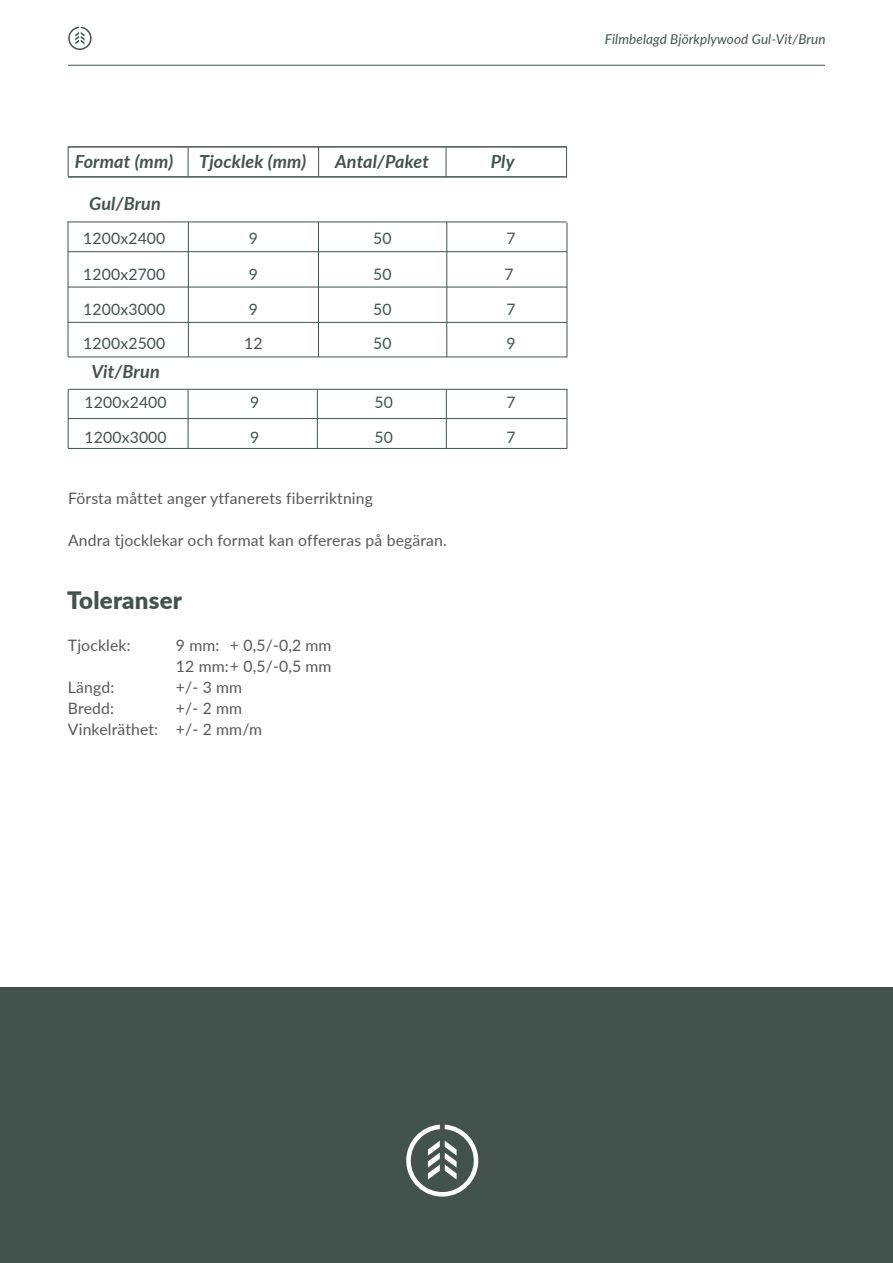
<style>
.page{position:relative;width:893px;height:1263px;background:#fff}
.page>*{position:absolute;margin:0;border:0;box-sizing:border-box;transform-origin:0 0}
.RUBRIKER{font:900 24px "Lato";letter-spacing:.01em;color:#42534d}
.RUBRIKER_TABELL{font:italic 700 18px "Lato";letter-spacing:.01em;color:#42534d}
.BRÖDTEXT{font:15.75px "Lato";letter-spacing:.01em;color:#57585a}
.BRÖD_TABELL{font:15.75px "Lato";letter-spacing:.01em;color:#42534d}
.SIDHUVUD_PRODUKTNAMN{font:italic 13.5px "Lato";letter-spacing:.01em;color:#42534d}
</style>
<div class="page">
<div style="left:0;top:987px;width:893px;height:276px;background:#42534d"></div>
<svg style="left:406px;top:1124px;width:73px;height:73px"></svg>
<hr style="left:68px;top:176px;width:499px;height:2px;background:#42534d">
<hr style="left:68px;top:251px;width:499px;height:1px;background:#42534d">
<hr style="left:68px;top:287px;width:499px;height:1px;background:#42534d">
<hr style="left:68px;top:322px;width:499px;height:1px;background:#42534d">
<hr style="left:68px;top:357px;width:499px;height:1px;background:#42534d">
<svg style="left:68px;top:27px;width:24px;height:23px"></svg>
<hr style="left:68px;top:65px;width:757px;height:1px;background:#42534d">
<hr style="left:68px;top:418px;width:499px;height:1px;background:#42534d">
<hr style="left:68px;top:448px;width:499px;height:1px;background:#42534d">
<hr style="left:188px;top:222px;width:1px;height:135px;background:#42534d">
<hr style="left:318px;top:222px;width:1px;height:135px;background:#42534d">
<hr style="left:447px;top:222px;width:1px;height:135px;background:#42534d">
<hr style="left:68px;top:222px;width:1px;height:135px;background:#42534d">
<hr style="left:68px;top:389px;width:1px;height:59px;background:#42534d">
<hr style="left:69px;top:389px;width:499px;height:1px;background:#42534d">
<hr style="left:67px;top:222px;width:499px;height:1px;background:#42534d">
<hr style="left:567px;top:222px;width:1px;height:135px;background:#42534d">
<hr style="left:567px;top:389px;width:1px;height:60px;background:#42534d">
<hr style="left:317px;top:389px;width:1px;height:60px;background:#42534d">
<hr style="left:446px;top:389px;width:1px;height:60px;background:#42534d">
<hr style="left:188px;top:389px;width:1px;height:59px;background:#42534d">
<svg style="left:68px;top:148px;width:1px;height:28px"></svg>
<hr style="left:188px;top:147px;width:1px;height:30px;background:#42534d">
<svg style="left:318px;top:148px;width:1px;height:28px"></svg>
<hr style="left:446px;top:147px;width:1px;height:30px;background:#42534d">
<svg style="left:566px;top:148px;width:1px;height:28px"></svg>
<hr style="left:68px;top:147px;width:499px;height:1px;background:#42534d">
<p class="RUBRIKER_TABELL" style="left:75px;top:148px;width:100px">Format (mm)</p>
<p class="RUBRIKER_TABELL" style="left:199px;top:148px;width:109px">Tjocklek (mm)</p>
<p class="RUBRIKER_TABELL" style="left:335px;top:148px;width:95px">Antal/Paket</p>
<p class="RUBRIKER_TABELL" style="left:89px;top:190px;width:73px">Gul/Brun</p>
<p class="BRÖD_TABELL" style="left:83px;top:227px;width:84px">1200x2400</p>
<p class="BRÖD_TABELL" style="left:373px;top:227px;width:20px">50</p>
<p class="BRÖD_TABELL" style="left:249px;top:227px;width:11px">9</p>
<p class="BRÖD_TABELL" style="left:249px;top:263px;width:11px">9</p>
<p class="BRÖD_TABELL" style="left:249px;top:298px;width:11px">9</p>
<p class="BRÖD_TABELL" style="left:244px;top:332px;width:20px">12</p>
<p class="BRÖD_TABELL" style="left:83px;top:263px;width:84px">1200x2700</p>
<p class="BRÖD_TABELL" style="left:373px;top:263px;width:20px">50</p>
<p class="BRÖD_TABELL" style="left:83px;top:298px;width:84px">1200x3000</p>
<p class="BRÖD_TABELL" style="left:373px;top:298px;width:20px">50</p>
<p class="BRÖD_TABELL" style="left:83px;top:332px;width:84px">1200x2500</p>
<p class="BRÖD_TABELL" style="left:373px;top:332px;width:20px">50</p>
<p class="RUBRIKER_TABELL" style="left:91px;top:358px;width:70px">Vit/Brun</p>
<p class="BRÖD_TABELL" style="left:85px;top:391px;width:84px">1200x2400</p>
<p class="BRÖD_TABELL" style="left:85px;top:426px;width:84px">1200x3000</p>
<p class="BRÖD_TABELL" style="left:375px;top:426px;width:20px">50</p>
<p class="BRÖD_TABELL" style="left:250px;top:391px;width:11px">9</p>
<p class="BRÖD_TABELL" style="left:375px;top:391px;width:20px">50</p>
<p class="BRÖD_TABELL" style="left:250px;top:426px;width:11px">9</p>
<p class="BRÖDTEXT" style="left:68px;top:487px;width:306px">Första måttet anger ytfanerets fiberriktning</p>
<p class="BRÖDTEXT" style="left:68px;top:529px;width:380px">Andra tjocklekar och format kan offereras på begäran.</p>
<p class="RUBRIKER" style="left:67px;top:582px;width:116px">Toleranser</p>
<p class="BRÖDTEXT" style="left:68px;top:634px;width:64px">Tjocklek:</p>
<p class="BRÖDTEXT" style="left:176px;top:634px;width:157px">9 mm: + 0,5/-0,2 mm</p>
<p class="BRÖDTEXT" style="left:176px;top:655px;width:157px">12 mm:+ 0,5/-0,5 mm</p>
<p class="BRÖDTEXT" style="left:68px;top:676px;width:48px">Längd:</p>
<p class="BRÖDTEXT" style="left:176px;top:676px;width:68px">+/- 3 mm</p>
<p class="BRÖDTEXT" style="left:68px;top:697px;width:48px">Bredd:</p>
<p class="BRÖDTEXT" style="left:176px;top:697px;width:68px">+/- 2 mm</p>
<p class="BRÖDTEXT" style="left:68px;top:718px;width:196px">Vinkelräthet: +/- 2 mm/m</p>
<p class="RUBRIKER_TABELL" style="left:491px;top:148px;width:25px">Ply</p>
<p class="BRÖD_TABELL" style="left:506px;top:227px;width:11px">7</p>
<p class="BRÖD_TABELL" style="left:505px;top:263px;width:11px">7</p>
<p class="BRÖD_TABELL" style="left:506px;top:298px;width:11px">7</p>
<p class="BRÖD_TABELL" style="left:506px;top:332px;width:11px">9</p>
<p class="BRÖD_TABELL" style="left:506px;top:391px;width:11px">7</p>
<p class="BRÖD_TABELL" style="left:506px;top:426px;width:11px">7</p>
<p class="SIDHUVUD_PRODUKTNAMN" style="left:605px;top:29px;width:222px">Filmbelagd Björkplywood Gul-Vit/Brun</p>
</div>
